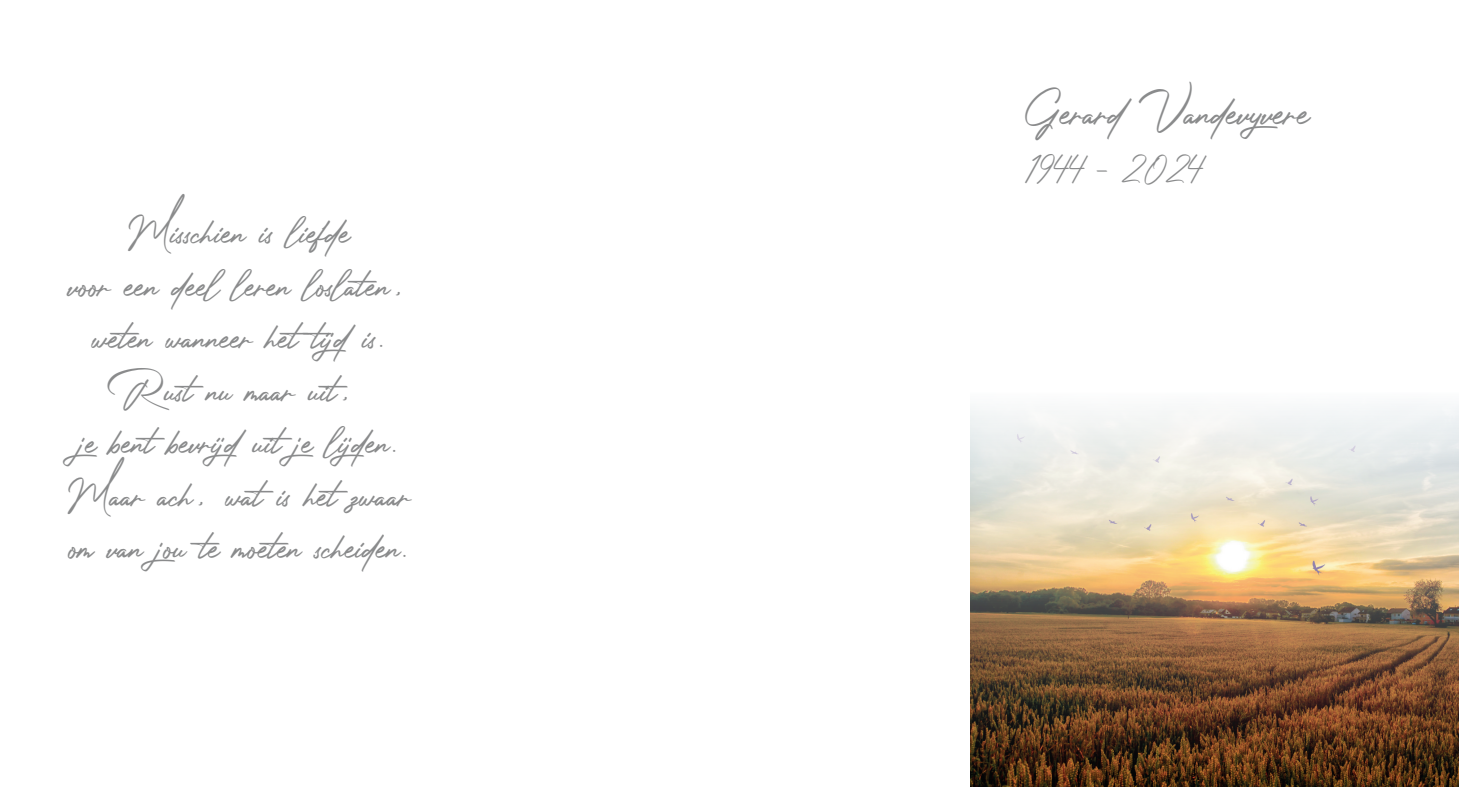
<style>
.page{position:relative;width:1459px;height:787px;background:#fff}
.page>*{position:absolute;margin:0;border:0;box-sizing:border-box;transform-origin:0 0}
.t1{font:48px "Photograph Signature";color:#8a8b8c}
.t2{font:43.5px/52.5px "Photograph Signature";color:#8a8b8c;text-align:center}
.t3{font:33px "Photograph Signature";color:#8a8b8c}
</style>
<div class="page">
<img style="left:971px;top:406px;width:487px;height:381px">
<p class="t2" style="left:68px;top:205px;width:345px">Misschien is liefde<br>voor een deel leren loslaten, weten wanneer het tijd is.<br>Rust nu maar uit,<br>je bent bevrijd uit je lijden.<br>Maar ach, wat is het zwaar om van jou te moeten scheiden.</p>
<p class="t1" style="left:1024px;top:70px;width:287px">Gerard Vandevyvere</p>
<p class="t3" style="left:1024px;top:142px;width:181px">1944 - 2024</p>
</div>
